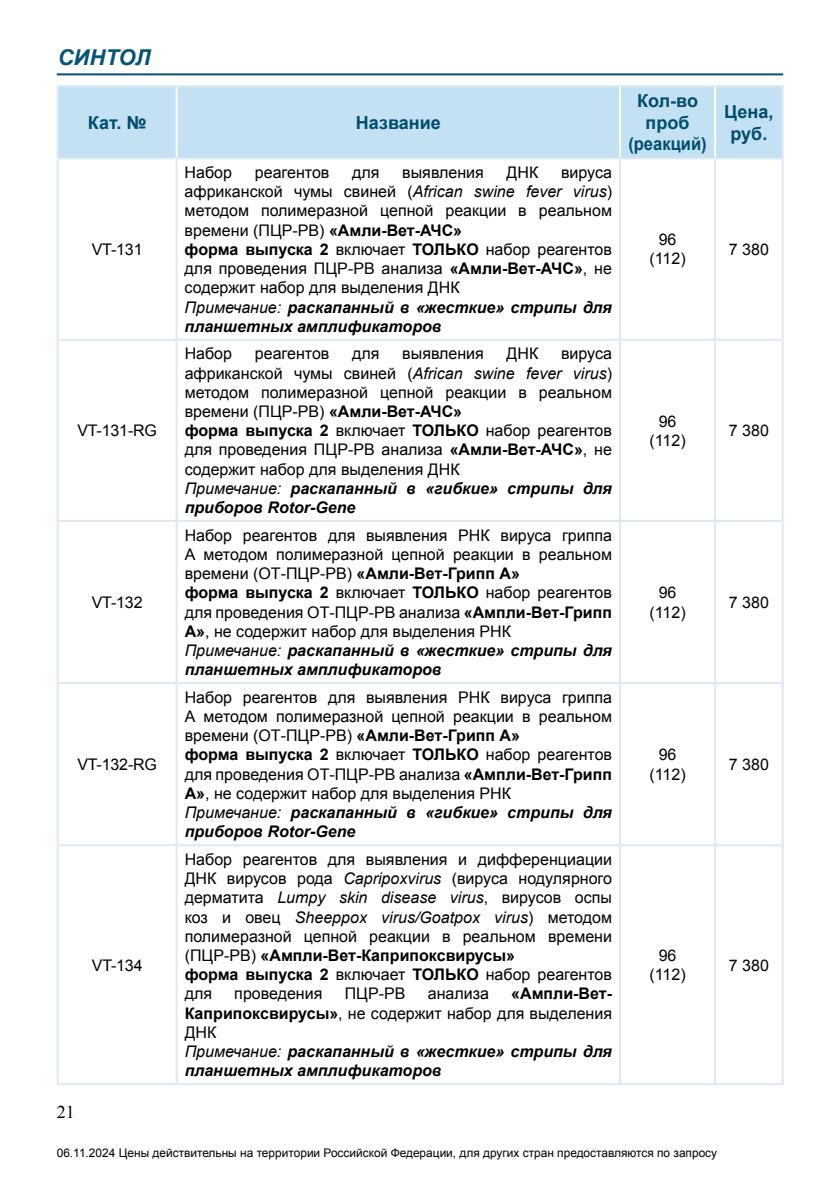
<style>
.page{position:relative;width:840px;height:1191px;background:#fff}
.page>*{position:absolute;margin:0;border:0;box-sizing:border-box;transform-origin:0 0}
.t1{font:italic 700 22px "Arial";color:#045476}
.t2{font:700 18px/21.6px "Arial";color:#004d6d;text-align:center}
.t3{font:18px "Times New Roman";color:#000}
.t4{font:16px/19.2px "Arial";color:#000}
.t5{font:italic 700 16px/19.2px "Arial";color:#000}
.t6{font:11.8px "Arial";color:#000}
.s1{font-style:italic}
.s2{font-weight:700}
.s3{font-weight:700;font-style:italic}
.s4{font-style:normal}
.s5{font-weight:400;font-style:normal}
.s6{font-weight:400}
</style>
<div class="page">
<div style="left:56px;top:47px;width:727px;height:29px;border:2px solid #fff"></div>
<hr style="left:57px;top:73px;width:725px;height:2px;background:#0a4f73">
<div style="left:59px;top:87px;width:722px;height:70px;background:#c4e1f3"></div>
<hr style="left:57px;top:85px;width:119px;height:2px;background:#daeaf5">
<hr style="left:57px;top:87px;width:2px;height:70px;background:#daeaf5">
<hr style="left:176px;top:85px;width:443px;height:2px;background:#daeaf5">
<hr style="left:619px;top:85px;width:95px;height:2px;background:#daeaf5">
<hr style="left:714px;top:85px;width:69px;height:2px;background:#daeaf5">
<hr style="left:781px;top:87px;width:2px;height:70px;background:#daeaf5">
<hr style="left:175px;top:87px;width:2px;height:70px;background:#fff">
<hr style="left:618px;top:87px;width:2px;height:70px;background:#fff">
<hr style="left:713px;top:87px;width:2px;height:70px;background:#fff">
<hr style="left:57px;top:157px;width:119px;height:2px;background:#daeaf5">
<hr style="left:57px;top:159px;width:2px;height:180px;background:#daeaf5">
<hr style="left:176px;top:157px;width:443px;height:2px;background:#daeaf5">
<hr style="left:175px;top:159px;width:2px;height:180px;background:#daeaf5">
<hr style="left:619px;top:157px;width:95px;height:2px;background:#daeaf5">
<hr style="left:618px;top:159px;width:2px;height:180px;background:#daeaf5">
<hr style="left:714px;top:157px;width:69px;height:2px;background:#daeaf5">
<hr style="left:713px;top:159px;width:2px;height:180px;background:#daeaf5">
<hr style="left:781px;top:159px;width:2px;height:180px;background:#daeaf5">
<hr style="left:57px;top:339px;width:119px;height:2px;background:#daeaf5">
<hr style="left:57px;top:341px;width:2px;height:179px;background:#daeaf5">
<hr style="left:176px;top:339px;width:443px;height:2px;background:#daeaf5">
<hr style="left:175px;top:341px;width:2px;height:179px;background:#daeaf5">
<hr style="left:619px;top:339px;width:95px;height:2px;background:#daeaf5">
<hr style="left:618px;top:341px;width:2px;height:179px;background:#daeaf5">
<hr style="left:714px;top:339px;width:69px;height:2px;background:#daeaf5">
<hr style="left:713px;top:341px;width:2px;height:179px;background:#daeaf5">
<hr style="left:781px;top:341px;width:2px;height:179px;background:#daeaf5">
<hr style="left:57px;top:520px;width:119px;height:2px;background:#daeaf5">
<hr style="left:57px;top:522px;width:2px;height:160px;background:#daeaf5">
<hr style="left:176px;top:520px;width:443px;height:2px;background:#daeaf5">
<hr style="left:175px;top:522px;width:2px;height:160px;background:#daeaf5">
<hr style="left:619px;top:520px;width:95px;height:2px;background:#daeaf5">
<hr style="left:618px;top:522px;width:2px;height:160px;background:#daeaf5">
<hr style="left:714px;top:520px;width:69px;height:2px;background:#daeaf5">
<hr style="left:713px;top:522px;width:2px;height:160px;background:#daeaf5">
<hr style="left:781px;top:522px;width:2px;height:160px;background:#daeaf5">
<hr style="left:57px;top:682px;width:119px;height:2px;background:#daeaf5">
<hr style="left:57px;top:684px;width:2px;height:160px;background:#daeaf5">
<hr style="left:176px;top:682px;width:443px;height:2px;background:#daeaf5">
<hr style="left:175px;top:684px;width:2px;height:160px;background:#daeaf5">
<hr style="left:619px;top:682px;width:95px;height:2px;background:#daeaf5">
<hr style="left:618px;top:684px;width:2px;height:160px;background:#daeaf5">
<hr style="left:714px;top:682px;width:69px;height:2px;background:#daeaf5">
<hr style="left:713px;top:684px;width:2px;height:160px;background:#daeaf5">
<hr style="left:781px;top:684px;width:2px;height:160px;background:#daeaf5">
<hr style="left:57px;top:844px;width:119px;height:2px;background:#daeaf5">
<hr style="left:57px;top:846px;width:2px;height:237px;background:#daeaf5">
<hr style="left:176px;top:844px;width:443px;height:2px;background:#daeaf5">
<hr style="left:175px;top:846px;width:2px;height:237px;background:#daeaf5">
<hr style="left:619px;top:844px;width:95px;height:2px;background:#daeaf5">
<hr style="left:618px;top:846px;width:2px;height:237px;background:#daeaf5">
<hr style="left:714px;top:844px;width:69px;height:2px;background:#daeaf5">
<hr style="left:713px;top:846px;width:2px;height:237px;background:#daeaf5">
<hr style="left:781px;top:846px;width:2px;height:237px;background:#daeaf5">
<hr style="left:57px;top:1083px;width:119px;height:2px;background:#daeaf5">
<hr style="left:176px;top:1083px;width:443px;height:2px;background:#daeaf5">
<hr style="left:619px;top:1083px;width:95px;height:2px;background:#daeaf5">
<hr style="left:714px;top:1083px;width:69px;height:2px;background:#daeaf5">
<h1 class="t1" style="left:58px;top:43px;width:94px">СИНТОЛ</h1>
<p class="t2" style="left:88px;top:112px;width:60px">Кат. №</p>
<p class="t2" style="left:355px;top:112px;width:86px">Название</p>
<p class="t4" style="left:92px;top:240px;width:52px">VT-131</p>
<p class="t4" style="left:77px;top:421px;width:81px">VT-131-RG</p>
<p class="t4" style="left:92px;top:593px;width:52px">VT-132</p>
<p class="t4" style="left:77px;top:755px;width:81px">VT-132-RG</p>
<p class="t4" style="left:92px;top:955px;width:52px">VT-134</p>
<p class="t3" style="left:57px;top:1100px;width:19px">21</p>
<p class="t4" style="left:184px;top:163px;width:49px">Набор</p>
<p class="t4" style="left:255px;top:163px;width:76px">реагентов</p>
<p class="t4" style="left:352px;top:163px;width:29px">для</p>
<p class="t4" style="left:402px;top:163px;width:83px">выявления</p>
<p class="t4" style="left:506px;top:163px;width:33px">ДНК</p>
<p class="t4" style="left:184px;top:163px;width:428px;text-indent:376px">вируса африканской чумы свиней (<span class="s1">African swine fever virus</span>) методом полимеразной цепной реакции в реальном времени (ПЦР-РВ) <span class="s2">«Амли-Вет-АЧС»<br>форма выпуска 2</span> включает <span class="s2">ТОЛЬКО</span> набор реагентов для проведения ПЦР-РВ анализа <span class="s2">«Амли-Вет-АЧС»</span>, не содержит набор для выделения ДНК<br><span class="s1">Примечание:</span> <span class="s3">раскапанный в «жесткие» стрипы для планшетных амплификаторов</span></p>
<p class="t4" style="left:184px;top:344px;width:49px">Набор</p>
<p class="t4" style="left:255px;top:344px;width:76px">реагентов</p>
<p class="t4" style="left:352px;top:344px;width:29px">для</p>
<p class="t4" style="left:402px;top:344px;width:83px">выявления</p>
<p class="t4" style="left:506px;top:344px;width:33px">ДНК</p>
<p class="t4" style="left:184px;top:344px;width:428px;text-indent:376px">вируса африканской чумы свиней (<span class="s1">African swine fever virus</span>) методом полимеразной цепной реакции в реальном времени (ПЦР-РВ) <span class="s2">«Амли-Вет-АЧС»<br>форма выпуска 2</span> включает <span class="s2">ТОЛЬКО</span> набор реагентов для проведения ПЦР-РВ анализа <span class="s2">«Амли-Вет-АЧС»</span>, не содержит набор для выделения ДНК<br><span class="s1">Примечание:</span> <span class="s3">раскапанный в «гибкие» стрипы для приборов Rotor-Gene</span></p>
<p class="t4" style="left:184px;top:525px;width:428px">Набор реагентов для выявления РНК вируса гриппа А методом полимеразной цепной реакции в реальном времени (ОТ-ПЦР-РВ) <span class="s2">«Амли-Вет-Грипп А»<br>форма выпуска 2</span> включает <span class="s2">ТОЛЬКО</span> набор реагентов для проведения ОТ-ПЦР-РВ анализа <span class="s2">«Ампли-Вет-Грипп А»</span>, не содержит набор для выделения РНК<br><span class="s1">Примечание:</span> <span class="s3">раскапанный в «жесткие» стрипы для планшетных амплификаторов</span></p>
<p class="t4" style="left:184px;top:687px;width:428px">Набор реагентов для выявления РНК вируса гриппа А методом полимеразной цепной реакции в реальном времени (ОТ-ПЦР-РВ) <span class="s2">«Амли-Вет-Грипп А»<br>форма выпуска 2</span> включает <span class="s2">ТОЛЬКО</span> набор реагентов для проведения ОТ-ПЦР-РВ анализа <span class="s2">«Ампли-Вет-Грипп А»</span>, не содержит набор для выделения РНК<br><span class="s1">Примечание:</span> <span class="s3">раскапанный в «гибкие» стрипы для приборов Rotor-Gene</span></p>
<p class="t4" style="left:184px;top:850px;width:428px">Набор реагентов для выявления и дифференциации ДНК вирусов рода <span class="s1">Capripoxvirus</span> (вируса нодулярного дерматита <span class="s1">Lumpy skin disease virus</span>, вирусов оспы коз и овец <span class="s1">Sheeppox virus/Goatpox virus</span>) методом полимеразной цепной реакции в реальном времени (ПЦР-РВ) <span class="s2">«Ампли-Вет-Каприпоксвирусы»<br>форма выпуска 2</span> включает <span class="s2">ТОЛЬКО</span> набор реагентов для</p>
<p class="t5" style="left:184px;top:984px;width:428px;text-indent:326px"><span class="s4">«Ампли-Вет-<br>Каприпоксвирусы»</span><span class="s5">, не содержит набор для выделения<br>ДНК<br></span><span class="s6">Примечание:</span> раскапанный в «жесткие» стрипы для планшетных амплификаторов</p>
<p class="t4" style="left:234px;top:984px;width:89px">проведения</p>
<p class="t4" style="left:344px;top:984px;width:62px">ПЦР-РВ</p>
<p class="t4" style="left:427px;top:984px;width:63px">анализа</p>
<p class="t2" style="left:628px;top:91px;width:80px">Кол-во проб (реакций)</p>
<p class="t2" style="left:723px;top:101px;width:51px">Цена, руб.</p>
<p class="t4" style="left:649px;top:230px;width:38px;text-align:center">96 (112)</p>
<p class="t4" style="left:728px;top:240px;width:42px">7 380</p>
<p class="t4" style="left:649px;top:411px;width:38px;text-align:center">96 (112)</p>
<p class="t4" style="left:728px;top:421px;width:42px">7 380</p>
<p class="t4" style="left:649px;top:583px;width:38px;text-align:center">96 (112)</p>
<p class="t4" style="left:728px;top:593px;width:42px">7 380</p>
<p class="t4" style="left:649px;top:745px;width:38px;text-align:center">96 (112)</p>
<p class="t4" style="left:728px;top:755px;width:42px">7 380</p>
<p class="t4" style="left:649px;top:946px;width:38px;text-align:center">96 (112)</p>
<p class="t4" style="left:728px;top:955px;width:42px">7 380</p>
<p class="t6" style="left:57px;top:1145px;width:661px">06.11.2024 Цены действительны на территории Российской Федерации, для других стран предоставляются по запросу</p>
</div>
